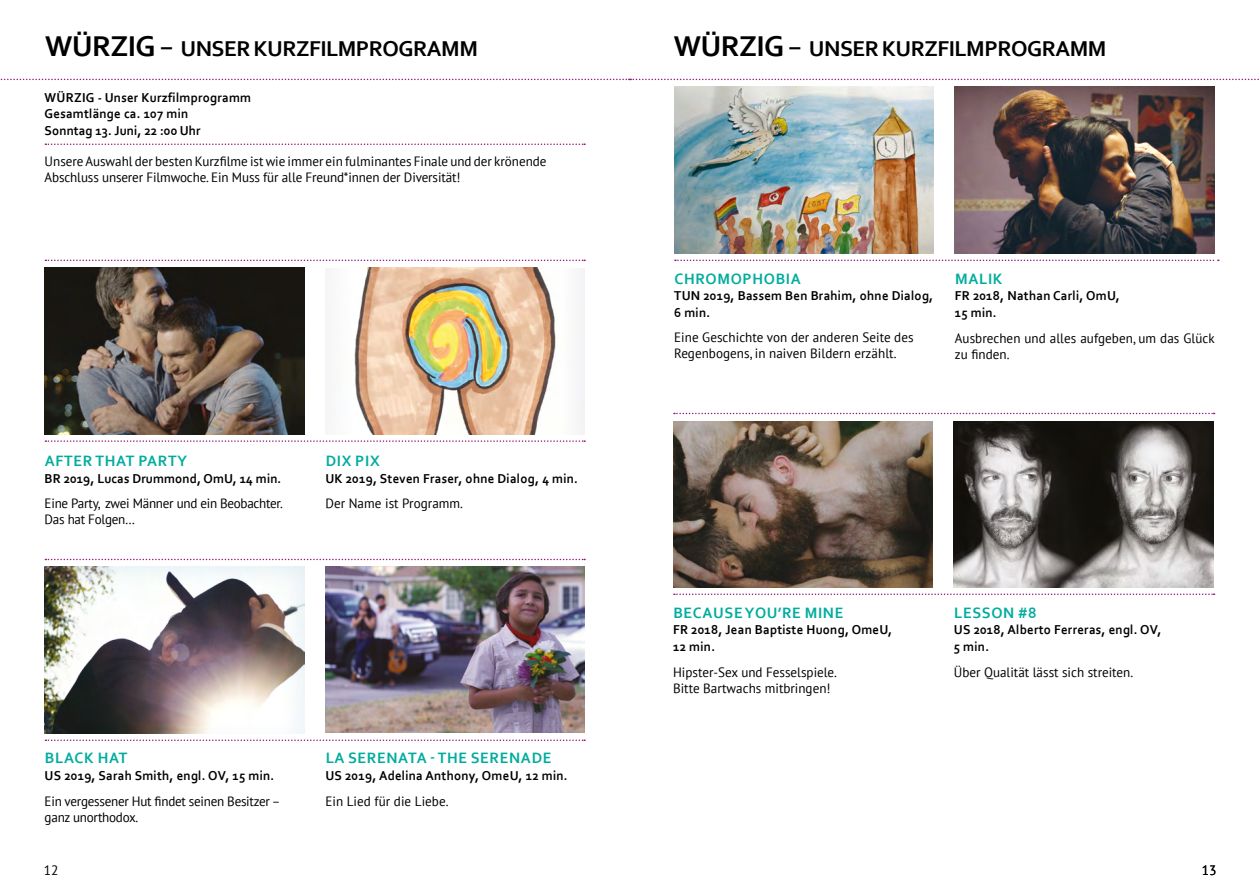
<style>
.page{position:relative;width:1259px;height:893px;background:#fff}
.page>*{position:absolute;margin:0;border:0;box-sizing:border-box;transform-origin:0 0}
.t1{font:700 22.5px "Corbel";letter-spacing:-.02em;color:#000}
.t2{font:700 15.75px "Corbel";letter-spacing:.045em;color:#00ac9e}
.t3{font:13.5px/16.2px "PT Sans";color:#000}
.t4{font:700 13.5px/16.5px "Corbel";letter-spacing:.02em;color:#000;scale:.95 1}
.t5{font:13.5px/16.2px "PT Sans";letter-spacing:-.02em;color:#000}
.s1{font-size:30px}
</style>
<div class="page">
<img style="left:45px;top:268px;width:259px;height:166px">
<img style="left:325px;top:268px;width:121px;height:166px">
<img style="left:446px;top:268px;width:139px;height:166px">
<svg style="left:45px;top:440px;width:540px;height:2px"></svg>
<svg style="left:45px;top:260px;width:540px;height:1px"></svg>
<svg style="left:45px;top:144px;width:540px;height:1px"></svg>
<div style="left:30px;top:553px;width:286px;height:180px;background:#3689ca;opacity:.1"></div>
<svg style="left:45px;top:739px;width:540px;height:2px"></svg>
<svg style="left:45px;top:559px;width:540px;height:1px"></svg>
<img style="left:325px;top:566px;width:260px;height:167px">
<img style="left:955px;top:87px;width:259px;height:166px">
<svg style="left:674px;top:593px;width:540px;height:2px"></svg>
<svg style="left:674px;top:413px;width:540px;height:1px"></svg>
<img style="left:674px;top:87px;width:259px;height:166px">
<img style="left:673px;top:421px;width:259px;height:167px">
<img style="left:954px;top:421px;width:259px;height:167px">
<svg style="left:0;top:79px;width:1259px;height:1px"></svg>
<svg style="left:675px;top:260px;width:543px;height:1px"></svg>
<h1 class="t1" style="left:45px;top:35px;width:434px"><span class="s1">Würzig</span> – Unser Kurzfi lmprogramm</h1>
<p class="t4" style="left:45px;top:89px;width:39px">WÜ RZIG</p>
<p class="t4" style="left:45px;top:89px;width:219px;text-indent:53px">- Unser Kurzfilmprogramm<br>Gesamtlänge ca. 107 min<br>Sonntag 13. Juni, 22 :00 Uhr</p>
<p class="t3" style="left:45px;top:153px;width:503px">Unsere Auswahl der besten Kurzfilme ist wie immer ein fulminantes Finale und der krönende<br>Abschluss unserer Filmwoche. Ein Muss für alle Freund*innen der Diversität!</p>
<p class="t2" style="left:45px;top:451px;width:144px">After That Party</p>
<p class="t4" style="left:45px;top:470px;width:251px">BR 2019, Lucas Drummond, OmU, 14 min.</p>
<p class="t5" style="left:45px;top:495px;width:240px">Eine Party, zwei Männer und ein Beobachter.<br>Das hat Folgen…</p>
<p class="t2" style="left:326px;top:451px;width:56px">Dix Pix</p>
<p class="t4" style="left:325px;top:470px;width:267px">UK 2019, Steven Fraser, ohne Dialog, 4 min.</p>
<p class="t3" style="left:325px;top:495px;width:139px">Der Name ist Programm.</p>
<p class="t2" style="left:45px;top:748px;width:84px">Black Hat</p>
<p class="t4" style="left:45px;top:767px;width:243px">US 2019, Sarah Smith, engl. OV, 15 min.</p>
<p class="t2" style="left:326px;top:748px;width:43px">La Serenata</p>
<p class="t2" style="left:430px;top:748px;width:61px">- The Serenade</p>
<p class="t4" style="left:325px;top:767px;width:257px">US 2019, Adelina Anthony, OmeU, 12 min.</p>
<p class="t5" style="left:45px;top:793px;width:237px">Ein vergessener Hut findet seinen Besitzer – ganz unorthodox.</p>
<p class="t3" style="left:325px;top:793px;width:125px">Ein Lied für die Liebe.</p>
<h1 class="t1" style="left:674px;top:35px;width:434px"><span class="s1">Würzig</span> – Unser Kurzfi lmprogramm</h1>
<p class="t2" style="left:674px;top:269px;width:128px">Chromophobia</p>
<p class="t4" style="left:674px;top:287px;width:274px">TUN 2019, Bassem Ben Brahim, ohne Dialog,<br>6 min.</p>
<p class="t3" style="left:674px;top:329px;width:241px">Eine Geschichte von der anderen Seite des<br>Regenbogens, in naiven Bildern erzählt.</p>
<p class="t2" style="left:955px;top:269px;width:41px">Malik</p>
<p class="t4" style="left:955px;top:287px;width:175px">FR 2018, Nathan Carli, OmU,<br>15 min.</p>
<p class="t3" style="left:955px;top:329px;width:261px">Ausbrechen und alles aufgeben, um das Glück zu finden.</p>
<p class="t2" style="left:673px;top:603px;width:171px">Because You’re Mi ne</p>
<p class="t4" style="left:673px;top:621px;width:232px">FR 2018, Jean Baptiste H uong, OmeU,<br>12 min.</p>
<p class="t2" style="left:954px;top:603px;width:84px">Lesson #8</p>
<p class="t4" style="left:954px;top:621px;width:220px">US 2018, Alberto Ferreras, engl. OV,<br>5 min.</p>
<p class="t3" style="left:673px;top:663px;width:165px">Hipster-Sex und Fesselspiele.<br>Bitte Bartwachs mitbringen!</p>
<p class="t3" style="left:954px;top:663px;width:181px">Über Qualität lässt sich streiten.</p>
<p class="t3" style="left:44px;top:862px;width:16px">12</p>
<p class="t3" style="left:1201px;top:862px;width:16px">13</p>
</div>
